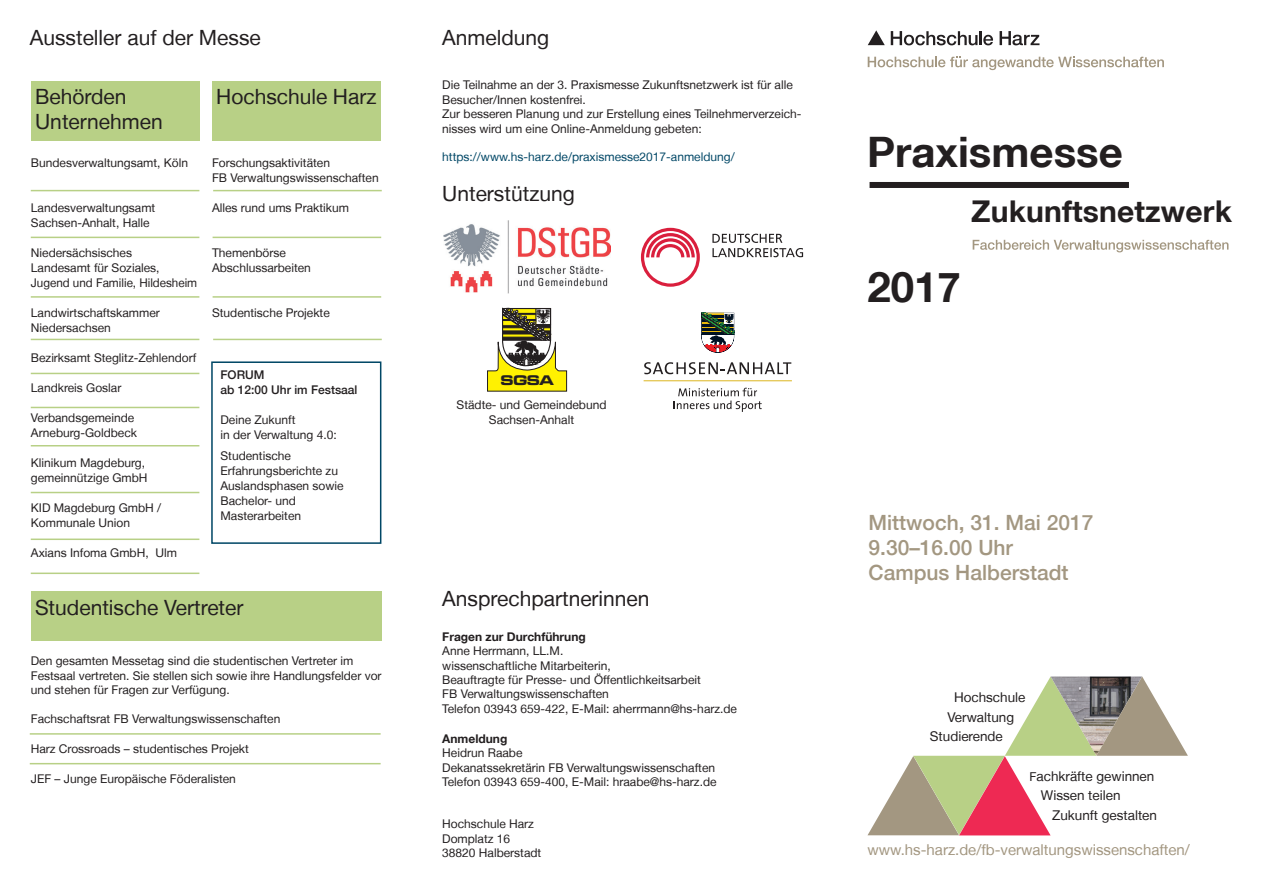
<style>
.page{position:relative;width:1263px;height:893px;background:#fff}
.page>*{position:absolute;margin:0;border:0;box-sizing:border-box;transform-origin:0 0}
.t1{font:700 42px "Helvetica Neue LT";color:#231f20}
.t2{font:700 30px "Helvetica Neue LT";letter-spacing:.005em;color:#231f20}
.t3{font:21px/25.2px "Helvetica Neue LT";color:#231f20}
.t4{font:500 21px/25.2px "Helvetica Neue LT";color:#a39781}
.t5{font:15px "Helvetica Neue LT";color:#a39781}
.t6{font:14.55px "Microgramma D Bold Exte";color:#231f20}
.t7{font:13.5px/19.6px "Helvetica Neue LT";color:#231f20}
.t8{font:12px/15px "Helvetica Neue LT";color:#231f20}
.t9{font:12px "Helvetica Neue LT";color:#004766}
.t10{font:700 12px "Helvetica Neue LT";color:#231f20}
.t11{font:500 12px/15px "Helvetica Neue LT";color:#231f20}
.s1{font-size:12.3px}
</style>
<div class="page">
<hr style="left:31px;top:539px;width:168px;height:1px;background:#b8d086">
<hr style="left:31px;top:573px;width:168px;height:1px;background:#b8d086">
<hr style="left:31px;top:492px;width:168px;height:1px;background:#b8d086">
<hr style="left:31px;top:445px;width:168px;height:1px;background:#b8d086">
<hr style="left:31px;top:407px;width:168px;height:1px;background:#b8d086">
<hr style="left:31px;top:373px;width:168px;height:1px;background:#b8d086">
<hr style="left:31px;top:339px;width:168px;height:1px;background:#b8d086">
<hr style="left:31px;top:296px;width:168px;height:2px;background:#b8d086">
<hr style="left:31px;top:237px;width:168px;height:1px;background:#b8d086">
<hr style="left:31px;top:190px;width:168px;height:1px;background:#b8d086">
<div style="left:211px;top:361px;width:170px;height:183px;border:2px solid #004766"></div>
<hr style="left:213px;top:296px;width:168px;height:2px;background:#b8d086">
<hr style="left:213px;top:190px;width:169px;height:1px;background:#b8d086">
<hr style="left:213px;top:339px;width:169px;height:1px;background:#b8d086">
<hr style="left:213px;top:237px;width:168px;height:1px;background:#b8d086">
<div style="left:212px;top:81px;width:169px;height:59px;background:#b8d086"></div>
<svg style="left:868px;top:30px;width:17px;height:15px"></svg>
<svg style="left:891px;top:31px;width:86px;height:14px"></svg>
<svg style="left:983px;top:35px;width:10px;height:10px"></svg>
<hr style="left:979px;top:31px;width:3px;height:14px;background:#231f20">
<svg style="left:999px;top:31px;width:40px;height:14px"></svg>
<svg style="left:868px;top:56px;width:296px;height:14px"></svg>
<div style="left:31px;top:81px;width:168px;height:59px;background:#b8d086"></div>
<svg style="left:487px;top:307px;width:80px;height:85px"></svg>
<svg style="left:641px;top:228px;width:59px;height:59px"></svg>
<svg style="left:712px;top:234px;width:91px;height:23px"></svg>
<img style="left:444px;top:221px;width:167px;height:73px">
<svg style="left:674px;top:388px;width:88px;height:24px"></svg>
<svg style="left:644px;top:362px;width:147px;height:12px"></svg>
<hr style="left:644px;top:380px;width:148px;height:1px;background:#ddb725">
<svg style="left:701px;top:313px;width:34px;height:40px"></svg>
<div style="left:31px;top:591px;width:351px;height:49px;background:#b8d086"></div>
<hr style="left:30px;top:733px;width:351px;height:2px;background:#b8d086">
<hr style="left:30px;top:763px;width:351px;height:1px;background:#b8d086">
<div style="left:869px;top:182px;width:260px;height:6px;background:#231f20"></div>
<svg style="left:973px;top:240px;width:255px;height:12px"></svg>
<svg style="left:868px;top:676px;width:320px;height:159px"></svg>
<h3 class="t3" style="left:30px;top:24px;width:233px">Aussteller auf der Messe</h3>
<h3 class="t3" style="left:35px;top:84px;width:129px">Behörden<br>Unternehmen</h3>
<p class="t8" style="left:31px;top:155px;width:159px">Bundesverwaltungsamt, Köln</p>
<p class="t8" style="left:31px;top:200px;width:126px">Landesverwaltungsamt<br>Sachsen-Anhalt, Halle</p>
<p class="t8" style="left:31px;top:245px;width:168px">Niedersächsisches<br>Landesamt für Soziales,<br>Jugend und Familie, Hildesheim</p>
<p class="t8" style="left:31px;top:305px;width:130px">Landwirtschaftskammer<br>Niedersachsen</p>
<p class="t8" style="left:31px;top:350px;width:167px">Bezirksamt Steglitz-Zehlendorf</p>
<p class="t8" style="left:31px;top:380px;width:92px">Landkreis Goslar</p>
<p class="t8" style="left:31px;top:410px;width:108px">Verbandsgemeinde<br>Arneburg-Goldbeck</p>
<p class="t8" style="left:31px;top:455px;width:118px">Klinikum Magdeburg, gemeinnützige GmbH</p>
<p class="t8" style="left:31px;top:500px;width:132px">KID Magdeburg GmbH /<br>Kommunale Union</p>
<p class="t8" style="left:31px;top:545px;width:148px">Axians Infoma GmbH, Ulm</p>
<h3 class="t3" style="left:216px;top:84px;width:162px">Hochschule Harz</h3>
<p class="t8" style="left:212px;top:155px;width:168px">Forschungsaktivitäten<br>FB Verwaltungswissenschaften</p>
<p class="t8" style="left:212px;top:200px;width:138px">Alles rund ums Praktikum</p>
<p class="t8" style="left:212px;top:245px;width:100px">Themenbörse<br>Abschlussarbeiten</p>
<p class="t8" style="left:212px;top:305px;width:119px">Studentische Projekte</p>
<p class="t11" style="left:221px;top:367px;width:138px">FORUM<br>ab 12:00 Uhr im Festsaal</p>
<p class="t8" style="left:221px;top:412px;width:118px">Deine Zukunft<br>in der Verwaltung 4.0:</p>
<p class="t8" style="left:221px;top:448px;width:125px">Studentische<br>Erfahrungsberichte zu<br>Auslandsphasen sowie<br>Bachelor- und<br>Masterarbeiten</p>
<h3 class="t3" style="left:35px;top:594px;width:210px">Studentische Vertreter</h3>
<p class="t8" style="left:31px;top:654px;width:352px;line-height:14.4px">Den gesamten Messetag sind die studentischen Vertreter im<br>Festsaal vertreten. Sie stellen sich sowie ihre Handlungsfelder vor und stehen für Fragen zur Verfügung.</p>
<p class="t8" style="left:31px;top:711px;width:251px">Fachschaftsrat FB Verwaltungswissenschaften</p>
<p class="t8" style="left:31px;top:741px;width:220px">Harz Crossroads – studentisches Projekt</p>
<p class="t8" style="left:31px;top:771px;width:207px">JEF – Junge Europäische Föderalisten</p>
<h3 class="t3" style="left:442px;top:24px;width:108px">Anmeldung</h3>
<p class="t8" style="left:442px;top:78px;width:361px;line-height:14.4px">Die Teilnahme an der 3. Praxismesse Zukunftsnetzwerk ist für alle Besucher/Innen kostenfrei.<br>Zur besseren Planung und zur Erstellung eines Teilnehmerverzeich&shy;nisses wird um eine Online-Anmeldung gebeten:</p>
<p class="t9" style="left:442px;top:150px;width:294px">https://www.hs-harz.de/praxismesse2017-anmeldung/</p>
<h3 class="t3" style="left:442px;top:180px;width:134px">Unterstützung</h3>
<p class="t6" style="left:501px;top:370px;width:54px">SGSA</p>
<p class="t8" style="left:457px;top:397px;width:151px;text-align:center">Städte- und Gemeindebund<br>Sachsen-Anhalt</p>
<h3 class="t3" style="left:442px;top:586px;width:209px">Ansprechpartnerinnen</h3>
<p class="t10" style="left:442px;top:629px;width:145px">Fragen zur Durchführung</p>
<p class="t8" style="left:442px;top:644px;width:296px;line-height:14.4px">Anne Herrmann, LL.M.<br>wissenschaftliche Mitarbeiterin,<br>Beauftragte für Presse- und Öffentlichkeitsarbeit<br>FB Verwaltungswissenschaften<br>Telefon 03943 659-422, E-Mail: aherrmann@hs-harz.de</p>
<p class="t10" style="left:442px;top:731px;width:67px">Anmeldung</p>
<p class="t8" style="left:442px;top:746px;width:276px;line-height:14.4px">Heidrun Raabe<br>Dekanatssekretärin FB Verwaltungswissenschaften<br>Telefon 03943 659-400, E-Mail: hraabe@hs-harz.de</p>
<p class="t8" style="left:442px;top:817px;width:101px;line-height:14.4px">Hochschule Harz<br>Domplatz 16<br>38820 Halberstadt</p>
<h1 class="t1" style="left:867px;top:126px;width:257px">Praxismesse</h1>
<h2 class="t2" style="left:971px;top:193px;width:262px">Zukunftsnetzwerk</h2>
<h1 class="t1" style="left:867px;top:261px;width:95px">2017</h1>
<h3 class="t4" style="left:868px;top:509px;width:226px">Mittwoch, 31. Mai 2017<br>9.30–16.00 Uhr<br>Campus Halberstadt</h3>
<p class="t7" style="left:954px;top:687px;width:73px">Hochschule</p>
<p class="t7" style="left:947px;top:707px;width:68px">Verwaltung</p>
<p class="t7" style="left:930px;top:726px;width:74px">Studierende</p>
<p class="t7" style="left:1041px;top:766px;width:115px;text-indent:-11px"><span class="s1">F</span>achkräfte gewinnen<br>Wissen teilen</p>
<p class="t7" style="left:1052px;top:805px;width:106px">Zukunft gestalten</p>
<p class="t5" style="left:867px;top:841px;width:324px">www.hs-harz.de/fb-verwaltungswissenschaften/</p>
</div>
